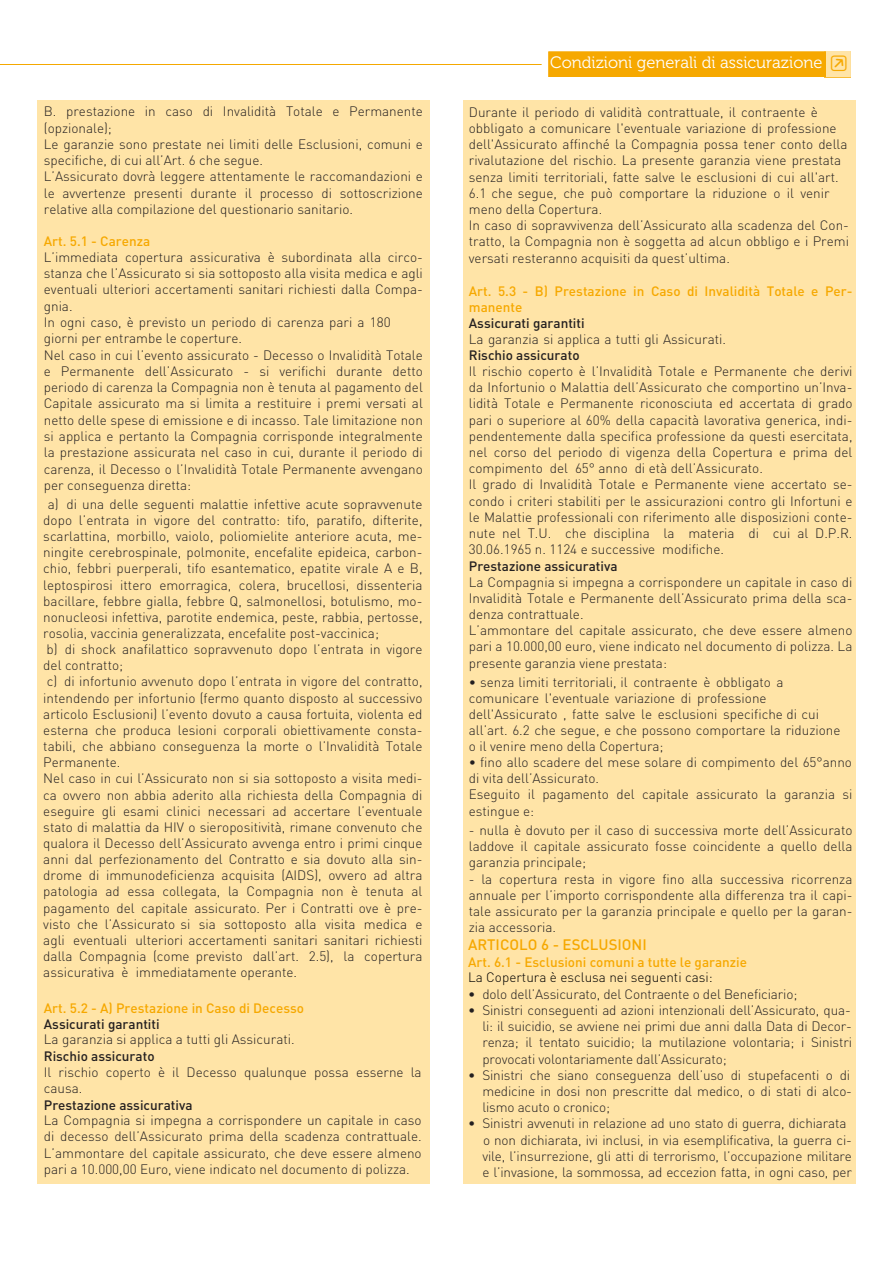
<style>
.page{position:relative;width:893px;height:1263px;background:#fff}
.page>*{position:absolute;margin:0;border:0;box-sizing:border-box;transform-origin:0 0}
.t1{font:16.5px "Museo 300";color:#fff}
.t2{font:500 15px "DIN Pro";color:#f6a800}
.t3{font:300 13.5px/16.2px "DIN Pro";color:#231f20}
.t4{font:500 13.5px/16.2px "DIN Pro";color:#f6a800}
.t5{font:500 13.5px "DIN Pro";color:#231f20}
.t6{font:300 13.5px "DIN Pro";color:#000}
.s1{font-family:"Button Bonus Rounded Positive";font-size:19.35px;color:#f6a800}
.s2{font-family:"DIN"}
</style>
<div class="page">
<div style="left:464px;top:101px;width:392px;height:1082px;background:#ffe4a7"></div>
<div style="left:37px;top:101px;width:392px;height:1082px;background:#ffe4a7"></div>
<svg style="left:548px;top:51px;width:302px;height:26px;background:#f6ad10"></svg>
<img style="left:0;top:64px;width:541px;height:1px">
<p class="t3" style="left:44px;top:102px;width:381px">B. prestazione in caso di Invalidità Totale e Permanente (opzionale);<br>Le garanzie sono prestate nei limiti delle Esclusioni, comuni e specifiche, di cui all’Art. 6 che segue.<br>L’Assicurato dovrà leggere attentamente le raccomandazioni e le avvertenze presenti durante il processo di sottoscrizione relative alla compilazione del questionario sanitario.</p>
<p class="t4" style="left:44px;top:233px;width:108px">Art. 5.1 - Carenza</p>
<p class="t3" style="left:44px;top:248px;width:381px">L’immediata copertura assicurativa è subordinata alla circo&shy;stanza che l’Assicurato si sia sottoposto alla visita medica e agli eventuali ulteriori accertamenti sanitari richiesti dalla Compa&shy;gnia.<br>In ogni caso, è previsto un periodo di carenza pari a 180 giorni per entrambe le coperture.<br>Nel caso in cui l’evento assicurato - Decesso o Invalidità Totale e Permanente dell’Assicurato - si verifichi durante detto periodo di carenza la Compagnia non è tenuta al pagamento del Capitale assicurato ma si limita a restituire i premi versati al netto delle spese di emissione e di incasso. Tale limitazione non si applica e pertanto la Compagnia corrisponde integralmente la prestazione assicurata nel caso in cui, durante il periodo di carenza, il Decesso o l’Invalidità Totale Permanente avvengano per conseguenza diretta:</p>
<p class="t3" style="left:43px;top:495px;width:381px;text-indent:4px">a) di una delle seguenti malattie infettive acute sopravvenute dopo l’entrata in vigore del contratto: tifo, paratifo, difterite, scarlattina, morbillo, vaiolo, poliomielite anteriore acuta, me&shy;ningite cerebrospinale, polmonite, encefalite epideica, carbon&shy;chio, febbri puerperali, tifo esantematico, epatite virale A e B, leptospirosi ittero emorragica, colera, brucellosi, dissenteria bacillare, febbre gialla, febbre Q, salmonellosi, botulismo, mo&shy;nonucleosi infettiva, parotite endemica, peste, rabbia, pertosse, rosolia, vaccinia generalizzata, encefalite post-vaccinica;<br>b) di shock anafilattico sopravvenuto dopo l’entrata in vigore del contratto;<br>c) di infortunio avvenuto dopo l’entrata in vigore del contratto, intendendo per infortunio (fermo quanto disposto al successivo articolo Esclusioni) l’evento dovuto a causa fortuita, violenta ed esterna che produca lesioni corporali obiettivamente consta&shy;tabili, che abbiano conseguenza la morte o l’Invalidità Totale Permanente.<br>Nel caso in cui l’Assicurato non si sia sottoposto a visita medi&shy;ca ovvero non abbia aderito alla richiesta della Compagnia di eseguire gli esami clinici necessari ad accertare l’eventuale stato di malattia da HIV o sieropositività, rimane convenuto che qualora il Decesso dell’Assicurato avvenga entro i primi cinque anni dal perfezionamento del Contratto e sia dovuto alla sin&shy;drome di immunodeficienza acquisita (AIDS), ovvero ad altra patologia ad essa collegata, la Compagnia non è tenuta al pagamento del capitale assicurato. Per i Contratti ove è pre&shy;visto che l’Assicurato si sia sottoposto alla visita medica e agli eventuali ulteriori accertamenti sanitari sanitari richiesti dalla Compagnia (come previsto dall’art. 2.5), la copertura assicurativa è immediatamente operante.</p>
<p class="t4" style="left:44px;top:999px;width:262px">Art. 5.2 - A) Prestazione in Caso di Decesso</p>
<p class="t5" style="left:44px;top:1015px;width:117px">Assicurati garantiti</p>
<p class="t3" style="left:44px;top:1030px;width:252px">La garanzia si applica a tutti gli Assicurati.</p>
<p class="t5" style="left:44px;top:1047px;width:112px">Rischio assicurato</p>
<p class="t3" style="left:44px;top:1062px;width:379px">Il rischio coperto è il Decesso qualunque possa esserne la causa.</p>
<p class="t5" style="left:44px;top:1096px;width:150px">Prestazione assicurativa</p>
<p class="t3" style="left:44px;top:1111px;width:379px;text-align:justify">La Compagnia si impegna a corrispondere un capitale in caso di decesso dell’Assicurato prima della scadenza contrattuale.<br>L’ammontare del capitale assicurato, che deve essere almeno pari a 10.000,00 Euro, viene indicato nel documento di polizza.</p>
<p class="t1" style="left:550px;top:53px;width:300px">Condizioni generali di assicurazione <span class="s1">W</span></p>
<p class="t3" style="left:469px;top:103px;width:382px">Durante il periodo di validità contrattuale, il contraente è obbligato a comunicare l'eventuale variazione di professione dell'Assicurato affinché la Compagnia possa tener conto della rivalutazione del rischio. La presente garanzia viene prestata senza limiti territoriali, fatte salve le esclusioni di cui all'art.<br>6.1 che segue, che può comportare la riduzione o il venir meno della Copertura.<br>In caso di sopravvivenza dell’Assicurato alla scadenza del Con&shy;tratto, la Compagnia non è soggetta ad alcun obbligo e i Premi versati resteranno acquisiti da quest’ultima.</p>
<p class="t4" style="left:469px;top:282px;width:385px">Art. 5.3 - B) Prestazione in Caso di Invalidità Totale e Per&shy;manente</p>
<p class="t5" style="left:469px;top:314px;width:117px">Assicurati garantiti</p>
<p class="t3" style="left:469px;top:329px;width:259px">La garanzia si applica a tutti gli Assicurati.</p>
<p class="t5" style="left:469px;top:346px;width:112px">Rischio assicurato</p>
<p class="t3" style="left:469px;top:362px;width:385px">Il rischio coperto è l’Invalidità Totale e Permanente che derivi da Infortunio o Malattia dell’Assicurato che comportino un’Inva&shy;lidità Totale e Permanente riconosciuta ed accertata di grado pari o superiore al 60% della capacità lavorativa generica, indi&shy;pendentemente dalla specifica professione da questi esercitata, nel corso del periodo di vigenza della Copertura e prima del compimento del 65° anno di età dell’Assicurato.<br>Il grado di Invalidità Totale e Permanente viene accertato se&shy;condo i criteri stabiliti per le assicurazioni contro gli Infortuni e le Malattie professionali con riferimento alle disposizioni conte&shy;nute nel T.U. che disciplina la materia di cui al D.P.R.<br>30.06.1965 n. 1124 e successive modifiche.</p>
<p class="t5" style="left:469px;top:557px;width:150px">Prestazione assicurativa</p>
<p class="t3" style="left:469px;top:572px;width:385px">La Compagnia si impegna a corrispondere un capitale in caso di Invalidità Totale e Permanente dell’Assicurato prima della sca&shy;denza contrattuale.<br>L’ammontare del capitale assicurato, che deve essere almeno pari a 10.000,00 euro, viene indicato nel documento di polizza. La presente garanzia viene prestata:</p>
<p class="t3" style="left:469px;top:673px;width:373px">• senza limiti territoriali, il contraente è obbligato a comunicare l'eventuale variazione di professione dell'Assicurato , fatte salve le esclusioni specifiche di cui all’art. 6.2 che segue, e che possono comportare la riduzione o il venire meno della Copertura;</p>
<p class="t3" style="left:469px;top:753px;width:385px">• fino allo scadere del mese solare di compimento del 65°anno di vita dell’Assicurato.<br>Eseguito il pagamento del capitale assicurato la garanzia si estingue e:</p>
<p class="t3" style="left:469px;top:821px;width:385px;text-align:justify">- nulla è dovuto per il caso di successiva morte dell’Assicurato laddove il capitale assicurato fosse coincidente a quello della garanzia principale;</p>
<p class="t3" style="left:469px;top:869px;width:385px;text-align:justify">- la copertura resta in vigore fino alla successiva ricorrenza annuale per l’importo corrispondente alla differenza tra il capi&shy;tale assicurato per la garanzia principale e quello per la garan&shy;zia accessoria.</p>
<p class="t2" style="left:468px;top:934px;width:180px">ARTICOLO 6 - ESCLUSIONI</p>
<p class="t4" style="left:468px;top:953px;width:281px">Art. 6.1 - Esclusioni comuni a tutte le garanzie</p>
<p class="t6" style="left:468px;top:967px;width:246px">La Copertura è esclusa nei seguenti casi:</p>
<p class="t3" style="left:468px;top:985px;width:331px"><span class="s2">•</span> dolo dell’Assicurato, del Contraente o del Beneficiario;</p>
<p class="t3" style="left:482px;top:1001px;width:371px;text-align:justify;text-indent:-14px"><span class="s2">•</span> Sinistri conseguenti ad azioni intenzionali dell’Assicurato, qua&shy;li: il suicidio, se avviene nei primi due anni dalla Data di Decor&shy;renza; il tentato suicidio; la mutilazione volontaria; i Sinistri provocati volontariamente dall’Assicurato;</p>
<p class="t3" style="left:482px;top:1066px;width:371px;text-indent:-14px"><span class="s2">•</span> Sinistri che siano conseguenza dell’uso di stupefacenti o di medicine in dosi non prescritte dal medico, o di stati di alco&shy;lismo acuto o cronico;</p>
<p class="t3" style="left:482px;top:1114px;width:371px;text-indent:-14px"><span class="s2">•</span> Sinistri avvenuti in relazione ad uno stato di guerra, dichiarata o non dichiarata, ivi inclusi, in via esemplificativa, la guerra ci&shy;vile, l’insurrezione, gli atti di terrorismo, l’occupazione militare e l’invasione, la sommossa, ad eccezion fatta, in ogni caso, per</p>
</div>
